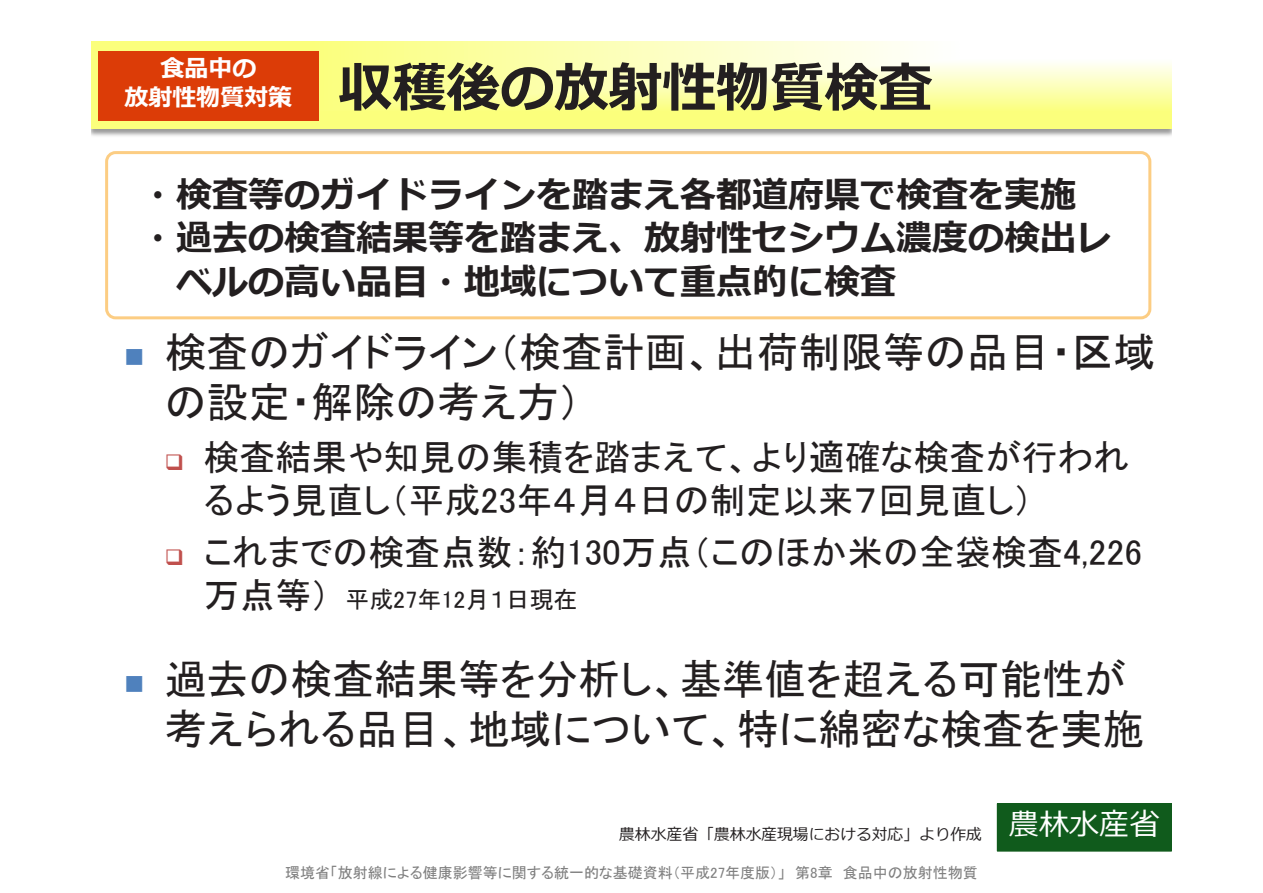
<style>
.page{position:relative;width:1263px;height:893px;background:#fff}
.page>*{position:absolute;margin:0;border:0;box-sizing:border-box;transform-origin:0 0}
.t1{font:700 54px "Meiryo";color:#231f20}
.t2{font:42px/50.4px "MS P Gothic";color:#231f20}
.t3{font:36px/43.2px "MS P Gothic";color:#231f20}
.t4{font:700 36px "Meiryo";color:#231f20}
.t5{font:30px "Meiryo";color:#fff}
.t6{font:24px "MS P Gothic";color:#231f20}
.t7{font:700 24px/28.8px "Meiryo";color:#fff;text-align:center}
.t8{font:15.9px "Meiryo";color:#231f20}
.t9{font:15px "MS P Gothic";color:#808080}
.s1{color:#4f81bd}
.s2{color:#c0504d}
.s3{font-size:36px}
</style>
<div class="page">
<svg style="left:91px;top:41px;width:1080px;height:88px;background:#fcffa7"></svg>
<div style="left:98px;top:51px;width:221px;height:70px;background:#dc3c07"></div>
<div style="left:997px;top:804px;width:174px;height:47px;background:#105b1c"></div>
<div style="left:997px;top:803px;width:174px;height:48px;border:1px solid #105b1c"></div>
<div style="left:105px;top:151px;width:1046px;height:168px;border:3px solid #fccd83;border-radius:9px"></div>
<p class="t7" style="left:125px;top:55px;width:169px">食品中の<br>放射性物質対策</p>
<p class="t1" style="left:338px;top:50px;width:596px">収穫後の放射性物質検査</p>
<p class="t4" style="left:140px;top:170px;width:937px">・検査等のガイドラインを踏まえ各都道府県で検査を実施</p>
<p class="t4" style="left:140px;top:213px;width:973px">・過去の検査結果等を踏まえ、放射性セシウム濃度の検出レ</p>
<p class="t4" style="left:176px;top:256px;width:721px">ベルの高い品目・地域について重点的に検査</p>
<p class="t2" style="left:165px;top:326px;width:992px;text-indent:-40px"><span class="s1">■</span> 検査のガイドライン（検査計画、出荷制限等の品目・区域の設定・解除の考え方）</p>
<p class="t3" style="left:203px;top:435px;width:927px;text-indent:-39px"><span class="s2">❑</span> 検査結果や知見の集積を踏まえて、より適確な検査が行われるよう見直し（平成23年４月４日の制定以来７回見直し）</p>
<p class="t3" style="left:165px;top:530px;width:979px"><span class="s2">❑</span> これまでの検査点数：約130万点（このほか米の全袋検査4,226</p>
<p class="t6" style="left:203px;top:587px;width:376px"><span class="s3">万点等）</span> 平成27年12月１日現在</p>
<p class="t2" style="left:165px;top:653px;width:981px;text-indent:-40px"><span class="s1">■</span> 過去の検査結果等を分析し、基準値を超える可能性が考えられる品目、地域について、特に綿密な検査を実施</p>
<p class="t8" style="left:619px;top:823px;width:364px">農林水産省「農林水産現場における対応」より作成</p>
<p class="t9" style="left:285px;top:865px;width:694px">環境省「放射線による健康影響等に関する統一的な基礎資料（平成27年度版）」　第8章　食品中の放射性物質</p>
<p class="t5" style="left:1009px;top:803px;width:152px">農林水産省</p>
</div>
